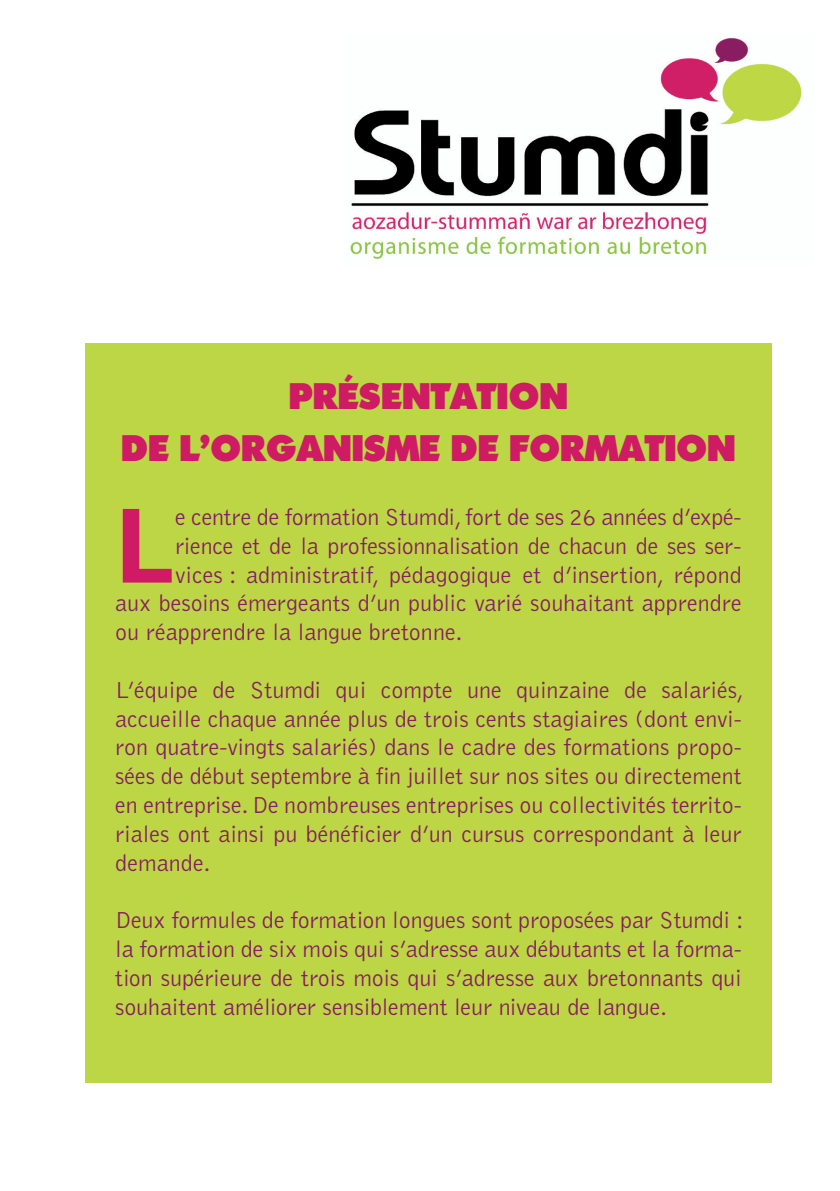
<style>
.page{position:relative;width:840px;height:1191px;background:#fff}
.page>*{position:absolute;margin:0;border:0;box-sizing:border-box;transform-origin:0 0}
.t1{font:900 100.4px "Bell Gothic";color:#ce1b64}
.t2{font:900 37px/52.4px "Sharnay";color:#ce1b64;text-align:center}
.t3{font:300 24px/28.8px "Bell Gothic";color:#881d5f;text-align:justify}
</style>
<div class="page">
<div style="left:85px;top:343px;width:686px;height:740px;background:#bcd646"></div>
<img style="left:350px;top:37px;width:452px;height:222px">
<h2 class="t2" style="left:121px;top:369px;width:616px">PRÉSENTATION<br>DE L’ORGANISME DE FORMATION</h2>
<h1 class="t1" style="left:115px;top:509px;width:63px">L</h1>
<p class="t3" style="left:175px;top:504px;width:567px">e centre de formation Stumdi,fort de ses 26 années d’expé-</p>
<p class="t3" style="left:175px;top:533px;width:567px">rience et de la professionnalisation de chacun de ses ser-</p>
<p class="t3" style="left:175px;top:561px;width:567px">vices : administratif, pédagogique et d’insertion, répond</p>
<p class="t3" style="left:115px;top:590px;width:627px">aux besoins émergeants d’un public varié souhaitant apprendre</p>
<p class="t3" style="left:115px;top:619px;width:348px">ou réapprendre la langue bretonne.</p>
<p class="t3" style="left:115px;top:677px;width:629px">L’équipe de Stumdi qui compte une quinzaine de salariés, accueille chaque année plus de trois cents stagiaires (dont envi&shy;ron quatre-vingts salariés) dans le cadre des formations propo&shy;sées de début septembre à fin juillet sur nos sites ou directement en entreprise.De nombreuses entreprises ou collectivités territo&shy;riales ont ainsi pu bénéficier d’un cursus correspondant à leur demande.</p>
<p class="t3" style="left:115px;top:907px;width:629px">Deux formules de formation longues sont proposées par Stumdi : la formation de six mois qui s’adresse aux débutants et la forma&shy;tion supérieure de trois mois qui s’adresse aux bretonnants qui souhaitent améliorer sensiblement leur niveau de langue.</p>
</div>
